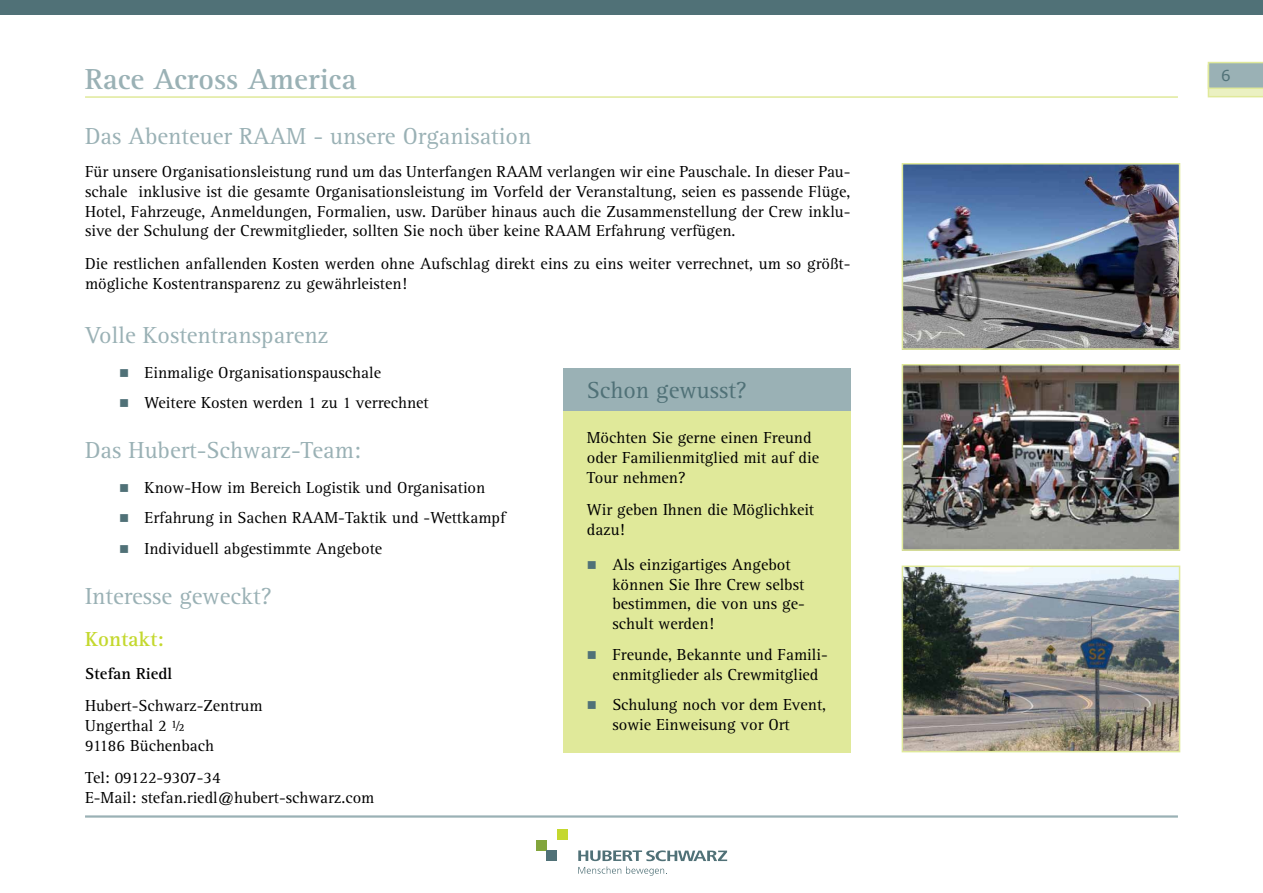
<style>
.page{position:relative;width:1263px;height:893px;background:#fff}
.page>*{position:absolute;margin:0;border:0;box-sizing:border-box;transform-origin:0 0}
.t1{font:700 30px "Rotis Serif";color:#9ab1b5}
.t2{font:24px "Rotis Serif";color:#9ab1b5}
.t3{font:24px "Rotis Serif";color:#507177}
.t4{font:700 21px "Rotis Serif";color:#c4d82e}
.t5{font:16.5px/19.8px "Rotis Serif";color:#000}
.t6{font:700 16.5px "Rotis Serif";color:#000}
.t7{font:15px "Verdana";color:#507177}
</style>
<div class="page">
<svg style="left:1208px;top:62px;width:55px;height:35px"></svg>
<div style="left:0;top:0;width:1263px;height:15px;background:#507177"></div>
<hr style="left:85px;top:96px;width:1093px;height:2px;background:#e0e99a">
<hr style="left:85px;top:815px;width:1093px;height:3px;background:#9ab1b5">
<div style="left:536px;top:840px;width:10px;height:10px;background:#82a53c"></div>
<div style="left:546px;top:850px;width:11px;height:11px;background:#507177"></div>
<div style="left:557px;top:829px;width:10px;height:11px;background:#c4d82e"></div>
<svg style="left:578px;top:850px;width:149px;height:26px"></svg>
<img style="left:905px;top:367px;width:272px;height:181px">
<div style="left:902px;top:364px;width:278px;height:187px;border:2px solid #e0e99a"></div>
<img style="left:905px;top:569px;width:272px;height:180px">
<div style="left:902px;top:566px;width:278px;height:186px;border:2px solid #e0e99a"></div>
<img style="left:905px;top:166px;width:272px;height:181px">
<div style="left:902px;top:163px;width:278px;height:187px;border:2px solid #e0e99a"></div>
<div style="left:563px;top:368px;width:287px;height:385px;background:#e0e99a"></div>
<div style="left:563px;top:368px;width:287px;height:43px;background:#9ab1b5"></div>
<h1 class="t1" style="left:85px;top:61px;width:273px">Race Across America</h1>
<p class="t7" style="left:1221px;top:65px;width:11px">6</p>
<h2 class="t2" style="left:85px;top:123px;width:448px">Das Abenteuer RAAM - unsere Organisation</h2>
<p class="t5" style="left:85px;top:162px;width:767px;text-align:justify">Für unsere Organisationsleistung rund um das Unterfangen RAAM verlangen wir eine Pauschale. In dieser Pau&shy;schale inklusive ist die gesamte Organisationsleistung im Vorfeld der Veranstaltung, seien es passende Flüge, Hotel, Fahrzeuge, Anmeldungen, Formalien, usw. Darüber hinaus auch die Zusammenstellung der Crew inklu&shy;sive der Schulung der Crewmitglieder, sollten Sie noch über keine RAAM Erfahrung verfügen.</p>
<p class="t5" style="left:85px;top:254px;width:767px">Die restlichen anfallenden Kosten werden ohne Aufschlag direkt eins zu eins weiter verrechnet, um so größt&shy;mögliche Kostentransparenz zu gewährleisten!</p>
<h2 class="t2" style="left:85px;top:321px;width:245px">Volle Kostentransparenz</h2>
<p class="t5" style="left:145px;top:358px;width:286px;line-height:30.5px">Einmalige Organisationspauschale<br>Weitere Kosten werden 1 zu 1 verrechnet</p>
<h2 class="t2" style="left:85px;top:437px;width:277px">Das Hubert-Schwarz-Team:</h2>
<p class="t5" style="left:145px;top:473px;width:363px;line-height:30.5px">Know-How im Bereich Logistik und Organisation<br>Erfahrung in Sachen RAAM-Taktik und -Wettkampf<br>Individuell abgestimmte Angebote</p>
<h2 class="t2" style="left:85px;top:582px;width:188px">Interesse geweckt?</h2>
<p class="t4" style="left:85px;top:627px;width:80px">Kontakt:</p>
<p class="t6" style="left:85px;top:663px;width:88px">Stefan Riedl</p>
<p class="t5" style="left:85px;top:696px;width:179px">Hubert-Schwarz-Zentrum<br>Ungerthal 2 ½<br>91186 Büchenbach</p>
<p class="t5" style="left:85px;top:768px;width:291px">Tel: 09122-9307-34<br>E-Mail: stefan.riedl@hubert-schwarz.com</p>
<h2 class="t3" style="left:587px;top:376px;width:162px">Schon gewusst?</h2>
<p class="t5" style="left:587px;top:428px;width:234px">Möchten Sie gerne einen Freund oder Familienmitglied mit auf die<br>Tour nehmen?</p>
<p class="t5" style="left:587px;top:500px;width:229px">Wir geben Ihnen die Möglichkeit dazu!</p>
<p class="t5" style="left:612px;top:555px;width:194px">Als einzigartiges Angebot können Sie Ihre Crew selbst bestimmen, die von uns ge&shy;schult werden!</p>
<p class="t5" style="left:612px;top:645px;width:217px">Freunde, Bekannte und Famili&shy;enmitglieder als Crewmitglied</p>
<p class="t5" style="left:612px;top:695px;width:215px">Schulung noch vor dem Event, sowie Einweisung vor Ort</p>
</div>
